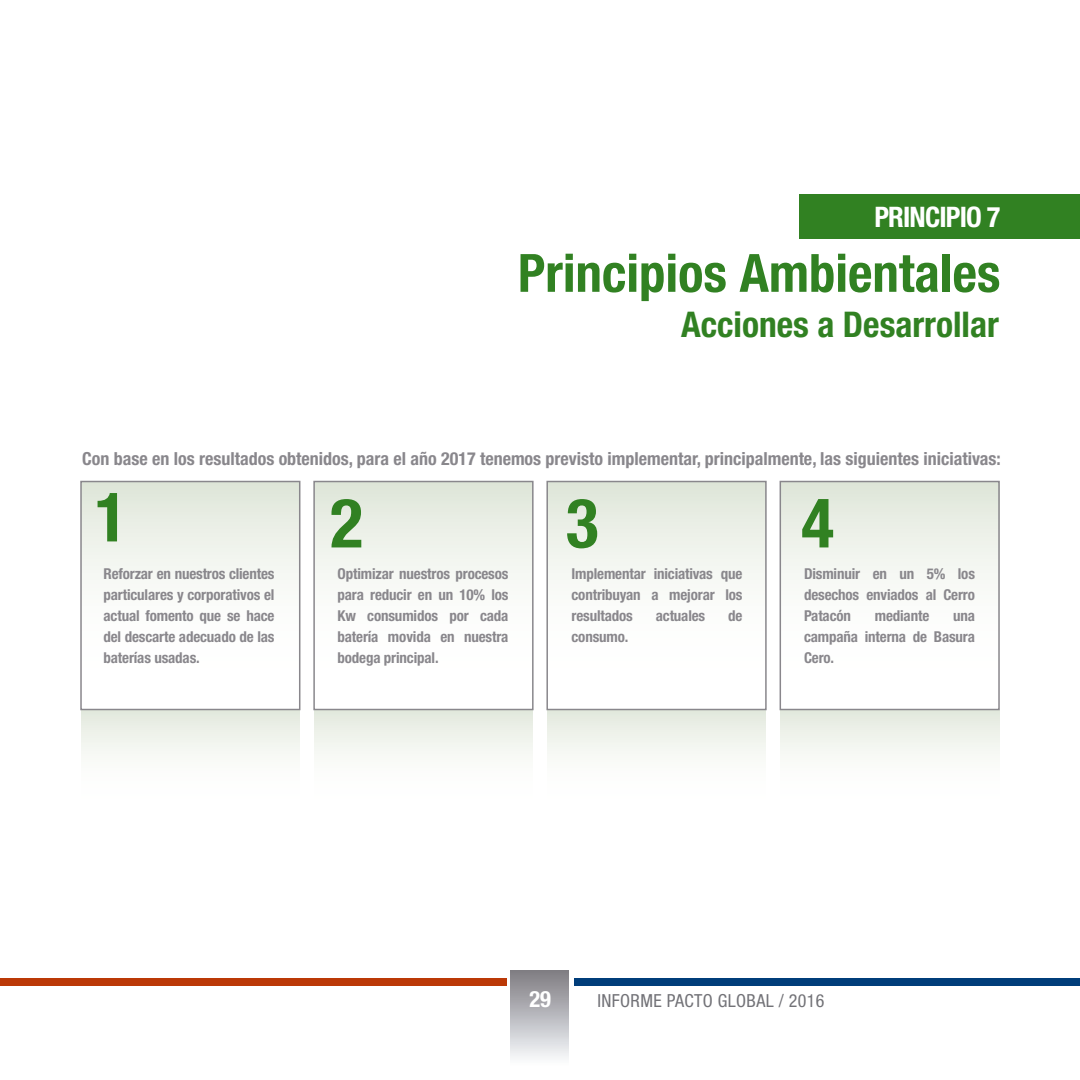
<style>
.page{position:relative;width:1080px;height:1080px;background:#fff}
.page>*{position:absolute;margin:0;border:0;box-sizing:border-box;transform-origin:0 0}
.t1{font:700 condensed 68.4px "Helvetica Neue";color:#318122}
.t2{font:700 condensed 52.8px "Helvetica Neue";color:#318122}
.t3{font:700 condensed 35.4px "Helvetica Neue";color:#318122}
.t4{font:700 condensed 28.35px "Helvetica Neue";letter-spacing:-.03em;color:#fff}
.t5{font:700 condensed 22.5px "Helvetica Neue";color:#fff}
.t6{font:700 condensed 18px "Helvetica Neue";color:#89878c}
.t7{font:condensed 18px "Helvetica Neue";letter-spacing:.02em;color:#727277}
.t8{font:700 condensed 15px/21px "Helvetica Neue";letter-spacing:-.01em;color:#89878c;text-align:justify}
</style>
<div class="page">
<div style="left:81px;top:704px;width:219px;height:117px;background:linear-gradient(to bottom,#e4eadf,#fff)"></div>
<div style="left:314px;top:704px;width:219px;height:117px;background:linear-gradient(to bottom,#e4eadf,#fff)"></div>
<div style="left:547px;top:704px;width:219px;height:117px;background:linear-gradient(to bottom,#e4eadf,#fff)"></div>
<div style="left:780px;top:704px;width:219px;height:117px;background:linear-gradient(to bottom,#e4eadf,#fff)"></div>
<div style="left:511px;top:970px;width:57px;height:110px;background:linear-gradient(to bottom,#7f7e84,#fff)"></div>
<div style="left:800px;top:194px;width:280px;height:45px;background:#318122"></div>
<div style="left:0;top:979px;width:506px;height:7px;background:#bb3907"></div>
<div style="left:574px;top:979px;width:506px;height:7px;background:#003d7a"></div>
<div style="left:81px;top:482px;width:219px;height:228px;background:linear-gradient(to bottom,#e5ebe0,#fff)"></div>
<div style="left:80px;top:481px;width:220px;height:229px;border:2px solid #89878c"></div>
<div style="left:314px;top:482px;width:219px;height:228px;background:linear-gradient(to bottom,#e5ebe0,#fff)"></div>
<div style="left:313px;top:481px;width:221px;height:229px;border:2px solid #89878c"></div>
<div style="left:547px;top:482px;width:219px;height:228px;background:linear-gradient(to bottom,#e5ebe0,#fff)"></div>
<div style="left:546px;top:481px;width:221px;height:229px;border:2px solid #89878c"></div>
<div style="left:780px;top:482px;width:219px;height:228px;background:linear-gradient(to bottom,#e5ebe0,#fff)"></div>
<div style="left:780px;top:481px;width:220px;height:229px;border:2px solid #89878c"></div>
<h3 class="t4" style="left:874px;top:200px;width:128px">PRINCIPIO 7</h3>
<h2 class="t2" style="left:518px;top:241px;width:484px">Principios Ambientales</h2>
<h3 class="t3" style="left:681px;top:303px;width:319px">Acciones a Desarrollar</h3>
<p class="t6" style="left:82px;top:447px;width:920px">Con base en los resultados obtenidos, para el año 2017 tenemos previsto implementar, principalmente, las siguientes iniciativas:</p>
<h1 class="t1" style="left:95px;top:476px;width:34px">1</h1>
<h1 class="t1" style="left:330px;top:482px;width:34px">2</h1>
<h1 class="t1" style="left:566px;top:482px;width:34px">3</h1>
<h1 class="t1" style="left:801px;top:482px;width:34px">4</h1>
<p class="t8" style="left:104px;top:563px;width:173px">Reforzar en nuestros clientes particulares y corporativos el actual fomento que se hace del descarte adecuado de las baterías usadas.</p>
<p class="t8" style="left:338px;top:563px;width:173px">Optimizar nuestros procesos para reducir en un 10% los Kw consumidos por cada batería movida en nuestra bodega principal.</p>
<p class="t8" style="left:572px;top:563px;width:173px">Implementar iniciativas que contribuyan a mejorar los resultados</p>
<p class="t8" style="left:656px;top:605px;width:51px">actuales</p>
<p class="t8" style="left:728px;top:605px;width:16px">de</p>
<p class="t8" style="left:572px;top:626px;width:58px">consumo.</p>
<p class="t8" style="left:804px;top:563px;width:172px">Disminuir en un 5% los desechos enviados al Cerro Patacón</p>
<p class="t8" style="left:875px;top:605px;width:56px">mediante</p>
<p class="t8" style="left:804px;top:605px;width:172px;text-indent:149px">una campaña interna de Basura Cero.</p>
<h3 class="t5" style="left:529px;top:986px;width:23px">29</h3>
<p class="t7" style="left:598px;top:990px;width:228px">INFORME PACTO GLOBAL / 2016</p>
</div>
